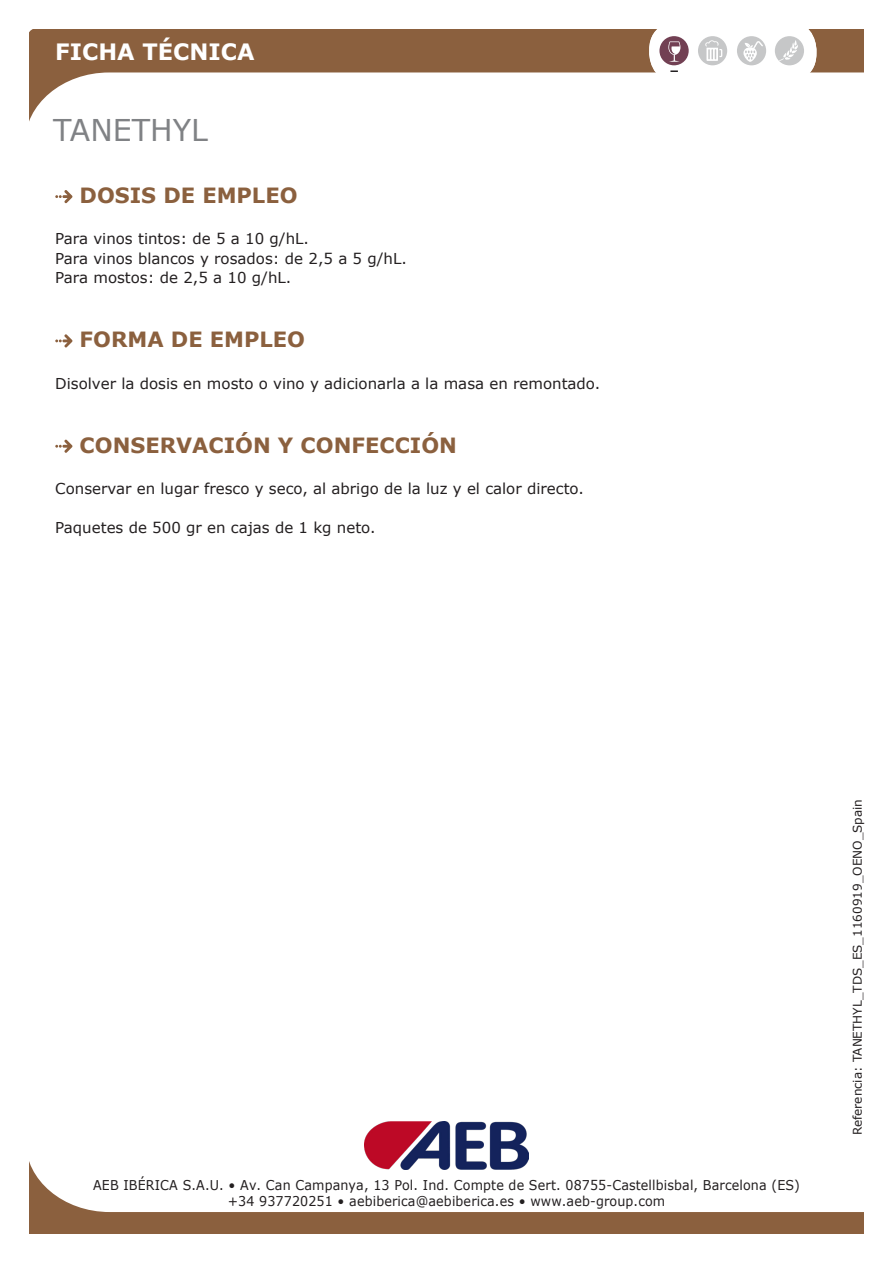
<style>
.page{position:relative;width:893px;height:1263px;background:#fff}
.page>*{position:absolute;margin:0;border:0;box-sizing:border-box;transform-origin:0 0}
.t1{font:30px "Verdana";color:#808285}
.t2{font:700 22.5px "Verdana";color:#fff}
.t3{font:700 21px "Verdana";color:#8b603e}
.t4{font:15px "Verdana";color:#231f20}
.t5{font:13.5px/16.2px "Verdana";letter-spacing:.01em;color:#231f20;text-align:center;scale:.94 1}
.t6{font:12px "Verdana";color:#231f20}
</style>
<div class="page">
<svg style="left:30px;top:30px;width:833px;height:89px"></svg>
<div style="left:649px;top:22px;width:167px;height:60px;background:#fff;border-radius:28px"></div>
<svg style="left:670px;top:70px;width:8px;height:2px"></svg>
<div style="left:775px;top:36px;width:29px;height:29px;background:#c6c7c8;border-radius:50%"></div>
<svg style="left:779px;top:40px;width:19px;height:21px"></svg>
<div style="left:737px;top:36px;width:29px;height:29px;background:#c6c7c8;border-radius:50%"></div>
<div style="left:659px;top:36px;width:30px;height:29px;background:#724053;border-radius:50%"></div>
<div style="left:698px;top:36px;width:29px;height:29px;background:#c6c7c8;border-radius:50%"></div>
<svg style="left:705px;top:40px;width:17px;height:21px"></svg>
<svg style="left:668px;top:41px;width:12px;height:21px"></svg>
<svg style="left:743px;top:41px;width:20px;height:21px"></svg>
<img style="left:364px;top:1121px;width:165px;height:40px">
<svg style="left:30px;top:1161px;width:834px;height:72px"></svg>
<svg style="left:55px;top:190px;width:17px;height:13px"></svg>
<svg style="left:55px;top:334px;width:17px;height:13px"></svg>
<svg style="left:55px;top:440px;width:17px;height:13px"></svg>
<h2 class="t2" style="left:55px;top:36px;width:201px">FICHA TÉCNICA</h2>
<p class="t1" style="left:53px;top:110px;width:156px">TANETHYL</p>
<p class="t3" style="left:80px;top:181px;width:219px">DOSIS DE EMPLEO</p>
<p class="t4" style="left:55px;top:228px;width:255px">Para vinos tintos: de 5 a 10 g/hL.</p>
<p class="t4" style="left:55px;top:248px;width:353px">Para vinos blancos y rosados: de 2,5 a 5 g/hL.</p>
<p class="t4" style="left:55px;top:267px;width:238px">Para mostos: de 2,5 a 10 g/hL.</p>
<p class="t3" style="left:80px;top:325px;width:227px">FORMA DE EMPLEO</p>
<p class="t4" style="left:55px;top:373px;width:546px">Disolver la dosis en mosto o vino y adicionarla a la masa en remontado.</p>
<p class="t3" style="left:80px;top:430px;width:379px">CONSERVACIÓN Y CONFECCIÓN</p>
<p class="t4" style="left:55px;top:478px;width:530px">Conservar en lugar fresco y seco, al abrigo de la luz y el calor directo.</p>
<p class="t4" style="left:55px;top:517px;width:322px">Paquetes de 500 gr en cajas de 1 kg neto.</p>
<p class="t5" style="left:93px;top:1177px;width:754px">AEB IBÉRICA S.A.U. • Av. Can Campanya, 13 Pol. Ind. Compte de Sert. 08755-Castellbisbal, Barcelona (ES) +34 937720251 • aebiberica@aebiberica.es • www.aeb-group.com</p>
<p class="t6" style="left:849px;top:1135px;width:338px;rotate:-90deg">Referencia: TANETHYL_TDS_ES_1160919_OENO_Spain</p>
</div>
